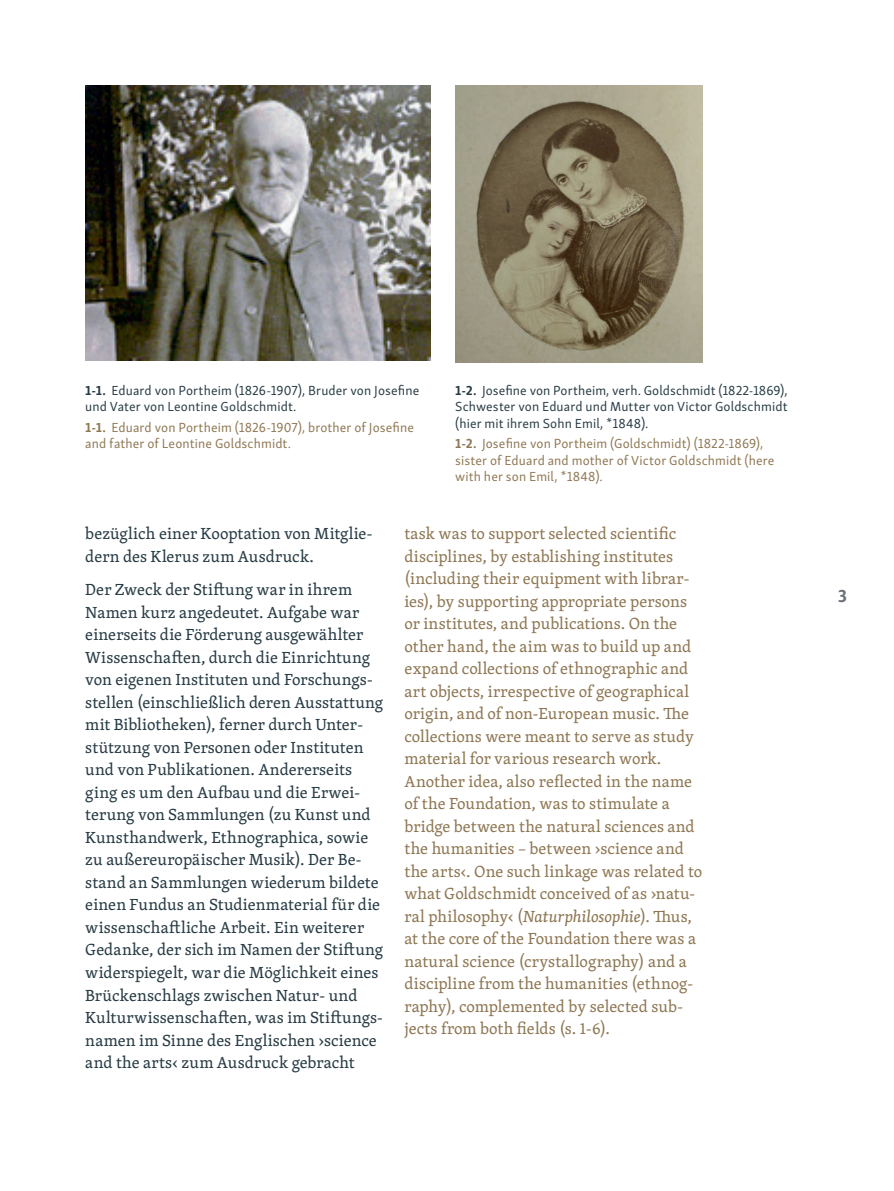
<style>
.page{position:relative;width:894px;height:1191px;background:#fff}
.page>*{position:absolute;margin:0;border:0;box-sizing:border-box;transform-origin:0 0}
.t1{font:700 18px "Skolar Sans Latn";color:#6b7179}
.t2{font:16.5px/22.5px "Skolar Latin";letter-spacing:.005em;color:#273b44}
.t3{font:16.5px/22.5px "Skolar Latin";color:#8e7753}
.t4{font:13.5px/16.5px "Skolar Sans Latn";letter-spacing:.01em;color:#273b44}
.t5{font:13.5px/16.5px "Skolar Sans Latn";letter-spacing:.01em;color:#8e7753}
.s1{font-weight:700}
.s2{font-style:italic}
</style>
<div class="page">
<img style="left:85px;top:85px;width:345px;height:276px">
<img style="left:455px;top:85px;width:247px;height:277px">
<p class="t4" style="left:85px;top:381px;width:335px"><span class="s1">1-1.</span> Eduard von Portheim (1826-1907), Bruder von Josefine und Vater von Leontine Goldschmidt.</p>
<p class="t5" style="left:85px;top:418px;width:330px"><span class="s1">1-1.</span> Eduard von Portheim (1826-1907), brother of Josefine and father of Leontine Goldschmidt.</p>
<p class="t4" style="left:455px;top:381px;width:333px;text-align:justify"><span class="s1">1-2.</span> Josefine von Portheim, verh. Goldschmidt (1822-1869), Schwester von Eduard und Mutter von Victor Goldschmidt (hier mit ihrem Sohn Emil, *1848).</p>
<p class="t5" style="left:455px;top:435px;width:320px"><span class="s1">1-2.</span> Josefine von Portheim (Goldschmidt) (1822-1869), sister of Eduard and mother of Victor Goldschmidt (here with her son Emil, *1848).</p>
<p class="t2" style="left:85px;top:522px;width:289px">bezüglich einer Kooptation von Mitglie&shy;dern des Klerus zum Ausdruck.</p>
<p class="t2" style="left:85px;top:578px;width:299px">Der Zweck der Stiftung war in ihrem Namen kurz angedeutet. Aufgabe war einerseits die Förderung ausgewählter Wissenschaften, durch die Einrichtung von eigenen Instituten und Forschungs&shy;stellen (einschließlich deren Ausstattung mit Bibliotheken), ferner durch Unter&shy;stützung von Personen oder Instituten und von Publikationen. Andererseits ging es um den Aufbau und die Erwei&shy;terung von Sammlungen (zu Kunst und Kunsthandwerk, Ethnographica, sowie zu außereuropäischer Musik). Der Be&shy;stand an Sammlungen wiederum bildete einen Fundus an Studienmaterial für die wissenschaftliche Arbeit. Ein weiterer Gedanke, der sich im Namen der Stiftung widerspiegelt, war die Möglichkeit eines Brückenschlags zwischen Natur- und Kulturwissenschaften, was im Stiftungs&shy;namen im Sinne des Englischen ›science and the arts‹ zum Ausdruck gebracht</p>
<p class="t3" style="left:404px;top:522px;width:299px">task was to support selected scientific disciplines, by establishing institutes (including their equipment with librar&shy;ies), by supporting appropriate persons or institutes, and publications. On the other hand, the aim was to build up and expand collections of ethnographic and art objects, irrespective of geographical origin, and of non-European music. The collections were meant to serve as study material for various research work.<br>Another idea, also reflected in the name of the Foundation, was to stimulate a bridge between the natural sciences and the humanities – between ›science and the arts‹. One such linkage was related to what Goldschmidt conceived of as ›natu&shy;ral philosophy‹ (<span class="s2">Naturphilosophie</span>). Thus, at the core of the Foundation there was a natural science (crystallography) and a discipline from the humanities (ethnog&shy;raphy), complemented by selected sub&shy;jects from both fields (s. 1-6).</p>
<p class="t1" style="left:837px;top:581px;width:11px">3</p>
</div>
